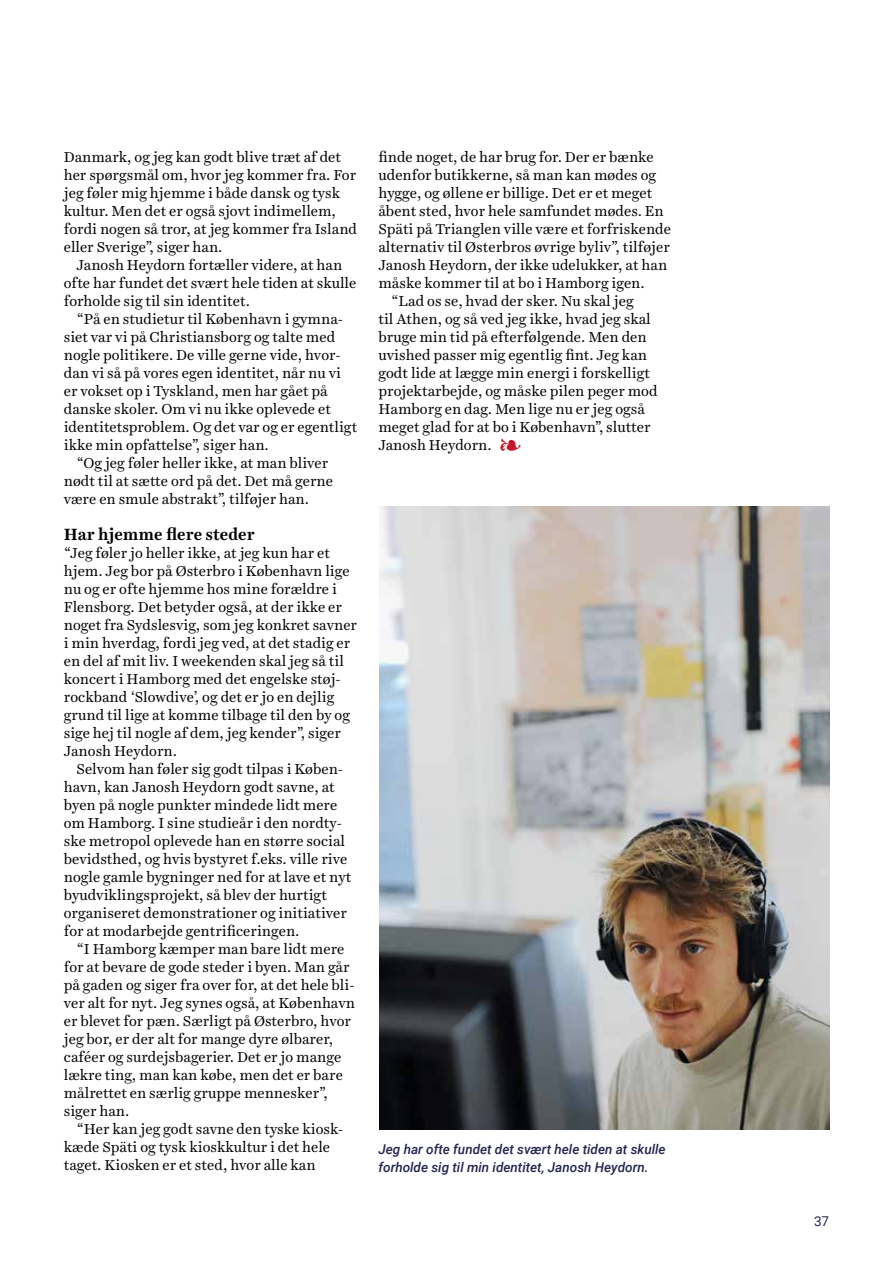
<style>
.page{position:relative;width:893px;height:1263px;background:#fff}
.page>*{position:absolute;margin:0;border:0;box-sizing:border-box;transform-origin:0 0}
.t1{font:700 16.5px "Harriet Text";color:#000}
.t2{font:14.55px/18px "Harriet Text";color:#000}
.t3{font:italic 500 13.5px/18px "Roboto";color:#23244f}
.t4{font:13.5px "Roboto";color:#23244f}
</style>
<div class="page">
<img style="left:380px;top:506px;width:449px;height:623px">
<svg style="left:500px;top:439px;width:21px;height:12px"></svg>
<p class="t2" style="left:64px;top:148px;width:295px">Danmark, og jeg kan godt blive træt af det her spørgsmål om, hvor jeg kommer fra. For jeg føler mig hjemme i både dansk og tysk kultur. Men det er også sjovt indimellem, fordi nogen så tror, at jeg kommer fra Island eller Sverige”, siger han.</p>
<p class="t2" style="left:64px;top:256px;width:294px;text-indent:13px">Janosh Heydorn fortæller videre, at han ofte har fundet det svært hele tiden at skulle forholde sig til sin identitet.</p>
<p class="t2" style="left:77px;top:310px;width:268px">“På en studietur til København i gymna-</p>
<p class="t2" style="left:64px;top:328px;width:273px">siet var vi på Christiansborg og talte med</p>
<p class="t2" style="left:64px;top:346px;width:278px">nogle politikere. De ville gerne vide, hvor-</p>
<p class="t2" style="left:64px;top:364px;width:279px">dan vi så på vores egen identitet, når nu vi</p>
<p class="t2" style="left:64px;top:382px;width:265px">er vokset op i Tyskland, men har gået på</p>
<p class="t2" style="left:64px;top:400px;width:269px">danske skoler. Om vi nu ikke oplevede et</p>
<p class="t2" style="left:64px;top:418px;width:295px">identitetsproblem. Og det var og er egentligt</p>
<p class="t2" style="left:64px;top:436px;width:207px">ikke min opfattelse”, siger han.</p>
<p class="t2" style="left:77px;top:454px;width:253px">“Og jeg føler heller ikke, at man bliver</p>
<p class="t2" style="left:64px;top:472px;width:271px">nødt til at sætte ord på det. Det må gerne</p>
<p class="t2" style="left:64px;top:490px;width:247px">være en smule abstrakt”, tilføjer han.</p>
<p class="t1" style="left:64px;top:523px;width:192px">Har hjemme flere steder</p>
<p class="t2" style="left:64px;top:544px;width:295px">“Jeg føler jo heller ikke, at jeg kun har et hjem. Jeg bor på Østerbro i København lige nu og er ofte hjemme hos mine forældre i Flensborg. Det betyder også, at der ikke er noget fra Sydslesvig, som jeg konkret savner i min hverdag, fordi jeg ved, at det stadig er en del af mit liv. I weekenden skal jeg så til koncert i Hamborg med det engelske støj&shy;rockband ‘Slowdive’, og det er jo en dejlig grund til lige at komme tilbage til den by og sige hej til nogle af dem, jeg kender”, siger Janosh Heydorn.</p>
<p class="t2" style="left:64px;top:760px;width:289px;text-indent:13px">Selvom han føler sig godt tilpas i Køben&shy;havn, kan Janosh Heydorn godt savne, at byen på nogle punkter mindede lidt mere om Hamborg. I sine studieår i den nordty&shy;ske metropol oplevede han en større social bevidsthed, og hvis bystyret f.eks. ville rive nogle gamle bygninger ned for at lave et nyt byudviklingsprojekt, så blev der hurtigt organiseret demonstrationer og initiativer for at modarbejde gentrificeringen.</p>
<p class="t2" style="left:64px;top:940px;width:293px;text-indent:13px">“I Hamborg kæmper man bare lidt mere for at bevare de gode steder i byen. Man går på gaden og siger fra over for, at det hele bli&shy;ver alt for nyt. Jeg synes også, at København er blevet for pæn. Særligt på Østerbro, hvor jeg bor, er der alt for mange dyre ølbarer, caféer og surdejsbagerier. Det er jo mange lækre ting, man kan købe, men det er bare målrettet en særlig gruppe mennesker”, siger han.</p>
<p class="t2" style="left:64px;top:1120px;width:281px;text-indent:13px">“Her kan jeg godt savne den tyske kiosk&shy;kæde Späti og tysk kioskkultur i det hele taget. Kiosken er et sted, hvor alle kan</p>
<p class="t2" style="left:378px;top:148px;width:277px">finde noget, de har brug for. Der er bænke</p>
<p class="t2" style="left:378px;top:166px;width:279px">udenfor butikkerne, så man kan mødes og</p>
<p class="t2" style="left:378px;top:184px;width:275px">hygge, og øllene er billige. Det er et meget</p>
<p class="t2" style="left:378px;top:202px;width:287px">åbent sted, hvor hele samfundet mødes. En</p>
<p class="t2" style="left:378px;top:220px;width:294px">Späti på Trianglen ville være et forfriskende</p>
<p class="t2" style="left:378px;top:238px;width:293px">alternativ til Østerbros øvrige byliv”, tilføjer</p>
<p class="t2" style="left:378px;top:256px;width:290px">Janosh Heydorn, der ikke udelukker, at han</p>
<p class="t2" style="left:378px;top:274px;width:268px">måske kommer til at bo i Hamborg igen.</p>
<p class="t2" style="left:391px;top:292px;width:244px">“Lad os se, hvad der sker. Nu skal jeg</p>
<p class="t2" style="left:378px;top:310px;width:274px">til Athen, og så ved jeg ikke, hvad jeg skal</p>
<p class="t2" style="left:378px;top:328px;width:270px">bruge min tid på efterfølgende. Men den</p>
<p class="t2" style="left:378px;top:346px;width:270px">uvished passer mig egentlig fint. Jeg kan</p>
<p class="t2" style="left:378px;top:364px;width:273px">godt lide at lægge min energi i forskelligt</p>
<p class="t2" style="left:378px;top:382px;width:281px">projektarbejde, og måske pilen peger mod</p>
<p class="t2" style="left:378px;top:400px;width:268px">Hamborg en dag. Men lige nu er jeg også</p>
<p class="t2" style="left:378px;top:418px;width:274px">meget glad for at bo i København”, slutter</p>
<p class="t2" style="left:378px;top:436px;width:115px">Janosh Heydorn.</p>
<p class="t3" style="left:378px;top:1139px;width:289px">Jeg har ofte fundet det svært hele tiden at skulle forholde sig til min identitet, Janosh Heydorn.</p>
<p class="t4" style="left:814px;top:1211px;width:17px">37</p>
</div>
